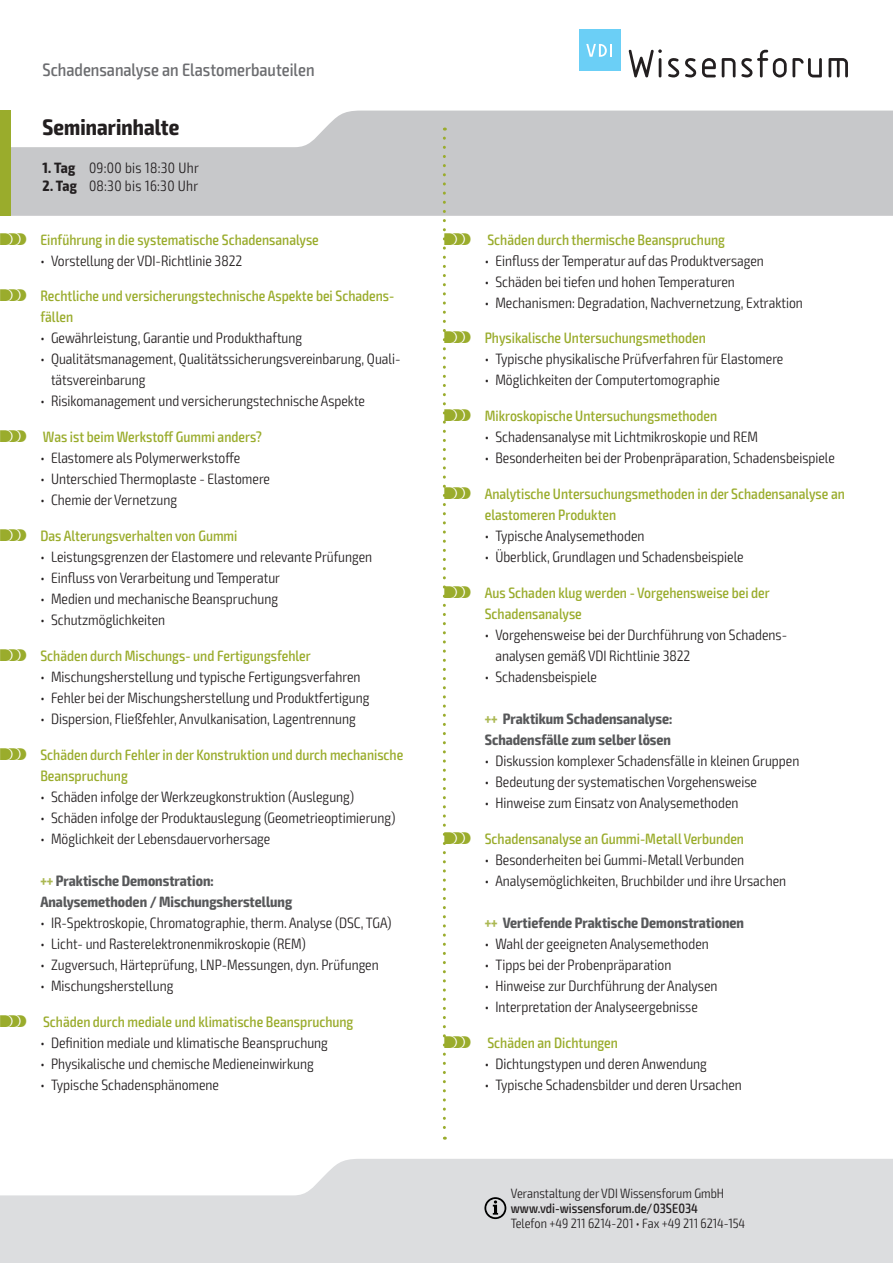
<style>
.page{position:relative;width:893px;height:1263px;background:#fff}
.page>*{position:absolute;margin:0;border:0;box-sizing:border-box;transform-origin:0 0}
.t1{font:700 condensed 22.5px "Exo 2";letter-spacing:.005em;color:#231f20}
.t2{font:500 condensed 18px "Exo 2";color:#6c6d70}
.t3{font:300 condensed 15px/21px "Exo 2";color:#231f20}
.t4{font:500 condensed 15px/21px "Exo 2";color:#9aac2c}
.t5{font:700 condensed 15px/21px "Exo 2";color:#57585a}
.t6{font:300 condensed 15px "Exo 2";letter-spacing:.02em;color:#231f20}
.t7{font:300 condensed 13.5px "Exo 2";color:#231f20}
.t8{font:500 condensed 13.5px "Exo 2";color:#231f20}
.s1{font-weight:700}
.s2{font-family:"VDI Iconset S4 A Regular";font-weight:400;font-stretch:normal}
.s3{color:#abb852}
</style>
<div class="page">
<svg style="left:0;top:1159px;width:893px;height:104px;background:#e0e1e3"></svg>
<svg style="left:11px;top:111px;width:882px;height:105px;background:#cdced0"></svg>
<div style="left:0;top:111px;width:11px;height:105px;background:#9aac2c"></div>
<svg style="left:484px;top:1197px;width:22px;height:22px"></svg>
<svg style="left:629px;top:49px;width:33px;height:28px"></svg>
<svg style="left:668px;top:58px;width:11px;height:19px"></svg>
<svg style="left:685px;top:58px;width:11px;height:19px"></svg>
<svg style="left:702px;top:58px;width:14px;height:19px"></svg>
<svg style="left:722px;top:58px;width:13px;height:19px"></svg>
<svg style="left:741px;top:50px;width:81px;height:27px"></svg>
<svg style="left:828px;top:58px;width:20px;height:19px"></svg>
<div style="left:579px;top:30px;width:41px;height:41px;background:#6bcff6"></div>
<svg style="left:586px;top:44px;width:26px;height:13px"></svg>
<svg style="left:443px;top:138px;width:3px;height:1002px"></svg>
<p class="t2" style="left:43px;top:59px;width:274px">Schadensanalyse an Elastomerbauteilen</p>
<h1 class="t1" style="left:43px;top:113px;width:138px">Seminarinhalte</h1>
<p class="t6" style="left:43px;top:159px;width:158px"><span class="s1">1. Tag</span> 09:00 bis 18:30 Uhr</p>
<p class="t6" style="left:43px;top:177px;width:157px"><span class="s1">2. Tag</span> 08:30 bis 16:30 Uhr</p>
<p class="t4" style="left:0;top:229px;width:320px"><span class="s2">S</span> Einführung in die systematische Schadensanalyse</p>
<p class="t3" style="left:40px;top:250px;width:203px">• Vorstellung der VDI-Richtlinie 3822</p>
<p class="t4" style="left:40px;top:286px;width:355px;text-indent:-40px"><span class="s2">S</span> Rechtliche und versicherungstechnische Aspekte bei Schadens&shy;fällen</p>
<p class="t3" style="left:40px;top:328px;width:263px">• Gewährleistung, Garantie und Produkthaftung</p>
<p class="t3" style="left:51px;top:349px;width:351px;text-indent:-11px">• Qualitätsmanagement, Qualitätssicherungsvereinbarung, Quali&shy;tätsvereinbarung</p>
<p class="t3" style="left:40px;top:391px;width:326px">• Risikomanagement und versicherungstechnische Aspekte</p>
<p class="t4" style="left:0;top:427px;width:264px"><span class="s2">S</span> Was ist beim Werkstoff Gummi anders?</p>
<p class="t3" style="left:40px;top:448px;width:201px">• Elastomere als Polymerwerkstoffe</p>
<p class="t3" style="left:40px;top:469px;width:231px">• Unterschied Thermoplaste - Elastomere</p>
<p class="t3" style="left:40px;top:490px;width:138px">• Chemie der Vernetzung</p>
<p class="t4" style="left:0;top:526px;width:239px"><span class="s2">S</span> Das Alterungsverhalten von Gummi</p>
<p class="t3" style="left:40px;top:547px;width:333px">• Leistungsgrenzen der Elastomere und relevante Prüfungen</p>
<p class="t3" style="left:40px;top:568px;width:241px">• Einfluss von Verarbeitung und Temperatur</p>
<p class="t3" style="left:40px;top:589px;width:239px">• Medien und mechanische Beanspruchung</p>
<p class="t3" style="left:40px;top:610px;width:126px">• Schutzmöglichkeiten</p>
<p class="t4" style="left:0;top:646px;width:312px"><span class="s2">S</span> Schäden durch Mischungs- und Fertigungsfehler</p>
<p class="t3" style="left:40px;top:667px;width:322px">• Mischungsherstellung und typische Fertigungsverfahren</p>
<p class="t3" style="left:40px;top:688px;width:331px">• Fehler bei der Mischungsherstellung und Produktfertigung</p>
<p class="t3" style="left:40px;top:709px;width:317px">• Dispersion, Fließfehler, Anvulkanisation, Lagentrennung</p>
<p class="t4" style="left:40px;top:744px;width:364px;text-indent:-40px"><span class="s2">S</span> Schäden durch Fehler in der Konstruktion und durch mechanische<br>Beanspruchung</p>
<p class="t3" style="left:40px;top:786px;width:315px">• Schäden infolge der Werkzeugkonstruktion (Auslegung)</p>
<p class="t3" style="left:40px;top:807px;width:357px">• Schäden infolge der Produktauslegung (Geometrieoptimierung)</p>
<p class="t3" style="left:40px;top:828px;width:232px">• Möglichkeit der Lebensdauervorhersage</p>
<p class="t5" style="left:40px;top:871px;width:253px"><span class="s3">+++</span> Praktische Demonstration:<br>Analysemethoden / Mischungsherstellung</p>
<p class="t3" style="left:40px;top:913px;width:353px">• IR-Spektroskopie, Chromatographie, therm. Analyse (DSC, TGA)</p>
<p class="t3" style="left:40px;top:934px;width:267px">• Licht- und Rasterelektronenmikroskopie (REM)</p>
<p class="t3" style="left:40px;top:955px;width:340px">• Zugversuch, Härteprüfung, LNP-Messungen, dyn. Prüfungen</p>
<p class="t3" style="left:40px;top:976px;width:134px">• Mischungsherstellung</p>
<p class="t4" style="left:0;top:1011px;width:355px"><span class="s2">S</span> Schäden durch mediale und klimatische Beanspruchung</p>
<p class="t3" style="left:40px;top:1032px;width:289px">• Definition mediale und klimatische Beanspruchung</p>
<p class="t3" style="left:40px;top:1053px;width:275px">• Physikalische und chemische Medieneinwirkung</p>
<p class="t3" style="left:40px;top:1074px;width:180px">• Typische Schadensphänomene</p>
<p class="t4" style="left:444px;top:229px;width:282px"><span class="s2">S</span> Schäden durch thermische Beanspruchung</p>
<p class="t3" style="left:485px;top:250px;width:281px">• Einfluss der Temperatur auf das Produktversagen</p>
<p class="t3" style="left:485px;top:271px;width:252px">• Schäden bei tiefen und hohen Temperaturen</p>
<p class="t3" style="left:485px;top:292px;width:320px">• Mechanismen: Degradation, Nachvernetzung, Extraktion</p>
<p class="t4" style="left:444px;top:328px;width:263px"><span class="s2">S</span> Physikalische Untersuchungsmethoden</p>
<p class="t3" style="left:485px;top:349px;width:300px">• Typische physikalische Prüfverfahren für Elastomere</p>
<p class="t3" style="left:485px;top:370px;width:237px">• Möglichkeiten der Computertomographie</p>
<p class="t4" style="left:444px;top:406px;width:274px"><span class="s2">S</span> Mikroskopische Untersuchungsmethoden</p>
<p class="t3" style="left:485px;top:427px;width:275px">• Schadensanalyse mit Lichtmikroskopie und REM</p>
<p class="t3" style="left:485px;top:448px;width:352px">• Besonderheiten bei der Probenpräparation, Schadensbeispiele</p>
<p class="t4" style="left:485px;top:484px;width:362px;text-indent:-40px"><span class="s2">S</span> Analytische Untersuchungsmethoden in der Schadensanalyse an elastomeren Produkten</p>
<p class="t3" style="left:485px;top:526px;width:161px">• Typische Analysemethoden</p>
<p class="t3" style="left:485px;top:547px;width:260px">• Überblick, Grundlagen und Schadensbeispiele</p>
<p class="t4" style="left:485px;top:583px;width:286px;text-indent:-40px"><span class="s2">S</span> Aus Schaden klug werden - Vorgehensweise bei der<br>Schadensanalyse</p>
<p class="t3" style="left:495px;top:625px;width:293px;text-indent:-11px">• Vorgehensweise bei der Durchführung von Schadens&shy;analysen gemäß VDI Richtlinie 3822</p>
<p class="t3" style="left:485px;top:667px;width:114px">• Schadensbeispiele</p>
<p class="t5" style="left:485px;top:709px;width:189px"><span class="s3">+++</span> Praktikum Schadensanalyse:<br>Schadensfälle zum selber lösen</p>
<p class="t3" style="left:485px;top:751px;width:316px">• Diskussion komplexer Schadensfälle in kleinen Gruppen</p>
<p class="t3" style="left:485px;top:772px;width:274px">• Bedeutung der systematischen Vorgehensweise</p>
<p class="t3" style="left:485px;top:793px;width:255px">• Hinweise zum Einsatz von Analysemethoden</p>
<p class="t4" style="left:444px;top:828px;width:301px"><span class="s2">S</span> Schadensanalyse an Gummi-Metall Verbunden</p>
<p class="t3" style="left:485px;top:850px;width:261px">• Besonderheiten bei Gummi-Metall Verbunden</p>
<p class="t3" style="left:485px;top:871px;width:303px">• Analysemöglichkeiten, Bruchbilder und ihre Ursachen</p>
<p class="t5" style="left:485px;top:913px;width:261px"><span class="s3">+++</span> Vertiefende Praktische Demonstrationen</p>
<p class="t3" style="left:485px;top:934px;width:226px">• Wahl der geeigneten Analysemethoden</p>
<p class="t3" style="left:485px;top:955px;width:188px">• Tipps bei der Probenpräparation</p>
<p class="t3" style="left:485px;top:976px;width:234px">• Hinweise zur Durchführung der Analysen</p>
<p class="t3" style="left:485px;top:997px;width:215px">• Interpretation der Analyseergebnisse</p>
<p class="t4" style="left:444px;top:1032px;width:175px"><span class="s2">S</span> Schäden an Dichtungen</p>
<p class="t3" style="left:485px;top:1053px;width:224px">• Dichtungstypen und deren Anwendung</p>
<p class="t3" style="left:485px;top:1074px;width:259px">• Typische Schadensbilder und deren Ursachen</p>
<p class="t7" style="left:511px;top:1185px;width:215px">Veranstaltung der VDI Wissensforum GmbH</p>
<p class="t8" style="left:511px;top:1200px;width:189px">www.vdi-wissensforum.de/03SE034</p>
<p class="t7" style="left:511px;top:1215px;width:236px">Telefon +49 211 6214-201 • Fax +49 211 6214-154</p>
</div>
